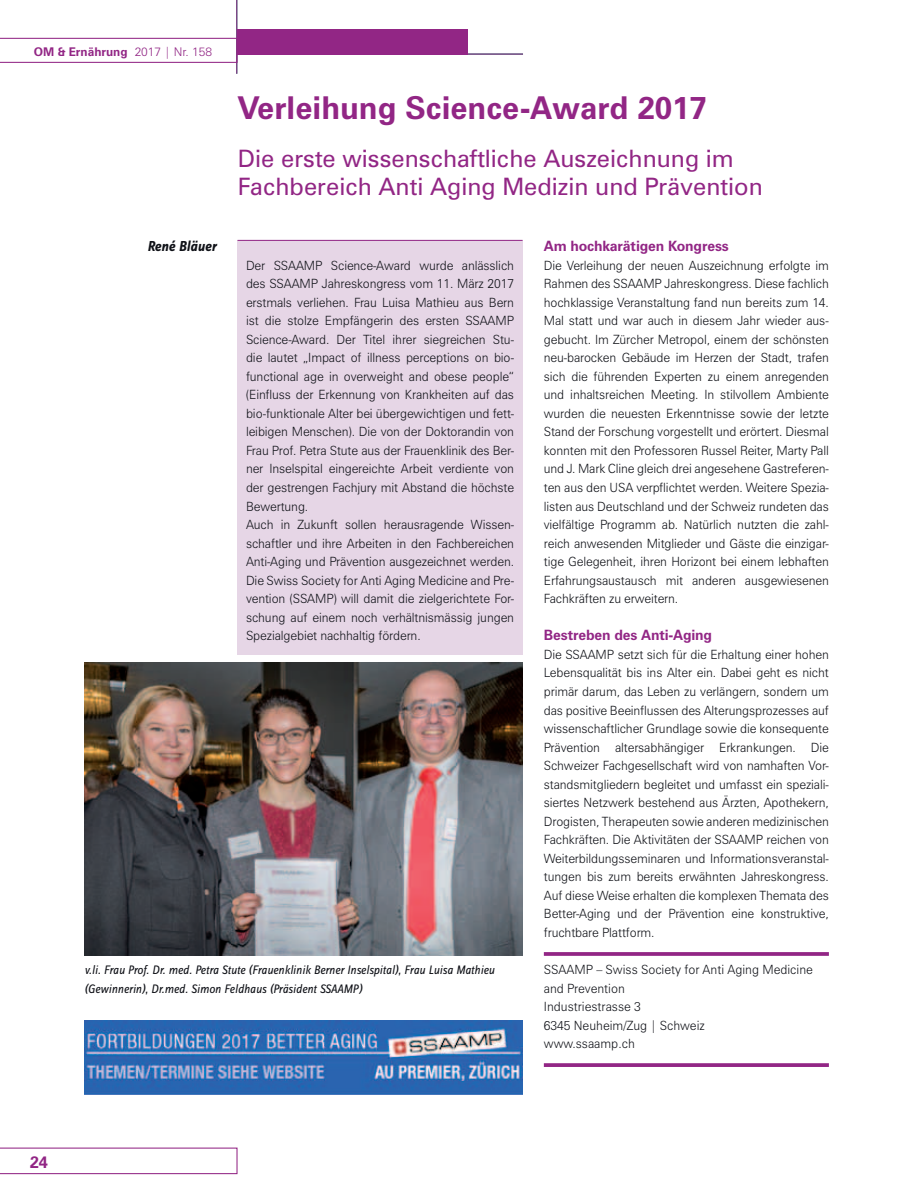
<style>
.page{position:relative;width:901px;height:1189px;background:#fff}
.page>*{position:absolute;margin:0;border:0;box-sizing:border-box;transform-origin:0 0}
.t1{font:700 31.5px "Zurich BT";color:#922685}
.t2{font:24px/28.5px "Zurich BT";color:#922685}
.t3{font:700 16.5px "Zurich BT";color:#922685}
.t4{font:italic 700 15px "Zine Sans Dis";color:#0f1117;scale:.95 1}
.t5{font:700 14.25px "Zurich BT";letter-spacing:-.01em;color:#922685}
.t6{font:300 12.75px/18.6px "Zurich BT";letter-spacing:-.01em;color:#0f1117;text-align:justify;scale:.95 1}
.t7{font:italic 12.75px/18.6px "Zine Sans Dis";color:#0f1117;scale:.95 1}
.t8{font:700 12px "Zurich BT";color:#922685}
.s1{font-weight:300}
</style>
<div class="page">
<div style="left:237px;top:29px;width:230px;height:26px;background:#922685"></div>
<svg style="left:0;top:38px;width:236px;height:25px"></svg>
<hr style="left:236px;top:0;width:1px;height:74px;background:#922685">
<hr style="left:465px;top:54px;width:58px;height:1px;background:#922685">
<svg style="left:0;top:1147px;width:237px;height:26px"></svg>
<svg style="left:544px;top:952px;width:284px;height:3px"></svg>
<svg style="left:544px;top:1063px;width:284px;height:3px"></svg>
<div style="left:237px;top:240px;width:285px;height:414px;background:#e6d6e6"></div>
<hr style="left:237px;top:240px;width:285px;height:1px;background:#922685">
<img style="left:84px;top:662px;width:438px;height:293px">
<img style="left:84px;top:1020px;width:438px;height:73px">
<p class="t8" style="left:34px;top:44px;width:180px">OM &amp; Ernährung <span class="s1">2017 | Nr. 158</span></p>
<h1 class="t1" style="left:237px;top:88px;width:471px">Verleihung Science-Award 2017</h1>
<h2 class="t2" style="left:238px;top:143px;width:526px">Die erste wissenschaftliche Auszeichnung im<br>Fachbereich Anti Aging Medizin und Prävention</h2>
<p class="t4" style="left:147px;top:238px;width:74px">René Bläuer</p>
<p class="t6" style="left:246px;top:255px;width:283px;text-align:left">Der SSAAMP Science-Award wurde anlässlich des SSAAMP Jahreskongress vom 11. März 2017 erstmals verliehen. Frau Luisa Mathieu aus Bern ist die stolze Empfängerin des ersten SSAAMP Science-Award. Der Titel ihrer siegreichen Stu&shy;die lautet „Impact of illness perceptions on bio&shy;functional age in overweight and obese people“ (Einfluss der Erkennung von Krankheiten auf das bio-funktionale Alter bei übergewichtigen und fett&shy;leibigen Menschen). Die von der Doktorandin von Frau Prof. Petra Stute aus der Frauenklinik des Ber&shy;ner Inselspital eingereichte Arbeit verdiente von der gestrengen Fachjury mit Abstand die höchste Bewertung.<br>Auch in Zukunft sollen herausragende Wissen&shy;schaftler und ihre Arbeiten in den Fachbereichen Anti-Aging und Prävention ausgezeichnet werden.<br>Die Swiss Society for Anti Aging Medicine and Pre&shy;vention (SSAMP) will damit die zielgerichtete For&shy;schung auf einem noch verhältnismässig jungen Spezialgebiet nachhaltig fördern.</p>
<p class="t7" style="left:84px;top:961px;width:433px">v.li. Frau Prof. Dr. med. Petra Stute (Frauenklinik Berner Inselspital), Frau Luisa Mathieu (Gewinnerin), Dr.med. Simon Feldhaus (Präsident SSAAMP)</p>
<p class="t5" style="left:544px;top:237px;width:186px">Am hochkarätigen Kongress</p>
<p class="t6" style="left:544px;top:255px;width:301px">Die Verleihung der neuen Auszeichnung erfolgte im Rahmen des SSAAMP Jahreskongress. Diese fachlich hochklassige Veranstaltung fand nun bereits zum 14.<br>Mal statt und war auch in diesem Jahr wieder aus&shy;gebucht. Im Zürcher Metropol, einem der schönsten neu-barocken Gebäude im Herzen der Stadt, trafen sich die führenden Experten zu einem anregenden und inhaltsreichen Meeting. In stilvollem Ambiente wurden die neuesten Erkenntnisse sowie der letzte Stand der Forschung vorgestellt und erörtert. Diesmal konnten mit den Professoren Russel Reiter, Marty Pall und J. Mark Cline gleich drei angesehene Gastreferen&shy;ten aus den USA verpflichtet werden. Weitere Spezia&shy;listen aus Deutschland und der Schweiz rundeten das vielfältige Programm ab. Natürlich nutzten die zahl&shy;reich anwesenden Mitglieder und Gäste die einzigar&shy;tige Gelegenheit, ihren Horizont bei einem lebhaften Erfahrungsaustausch mit anderen ausgewiesenen Fachkräften zu erweitern.</p>
<p class="t5" style="left:544px;top:626px;width:170px">Bestreben des Anti-Aging</p>
<p class="t6" style="left:544px;top:645px;width:301px">Die SSAAMP setzt sich für die Erhaltung einer hohen Lebensqualität bis ins Alter ein. Dabei geht es nicht primär darum, das Leben zu verlängern, sondern um das positive Beeinflussen des Alterungsprozesses auf wissenschaftlicher Grundlage sowie die konsequente Prävention altersabhängiger Erkrankungen. Die Schweizer Fachgesellschaft wird von namhaften Vor&shy;standsmitgliedern begleitet und umfasst ein speziali&shy;siertes Netzwerk bestehend aus Ärzten, Apothekern, Drogisten, Therapeuten sowie anderen medizinischen Fachkräften. Die Aktivitäten der SSAAMP reichen von Weiterbildungsseminaren und Informationsveranstal&shy;tungen bis zum bereits erwähnten Jahreskongress.<br>Auf diese Weise erhalten die komplexen Themata des Better-Aging und der Prävention eine konstruktive, fruchtbare Plattform.</p>
<p class="t6" style="left:544px;top:959px;width:285px;text-align:left">SSAAMP – Swiss Society for Anti Aging Medicine and Prevention<br>Industriestrasse 3<br>6345 Neuheim/Zug | Schweiz<br>www.ssaamp.ch</p>
<p class="t3" style="left:30px;top:1151px;width:20px">24</p>
</div>
